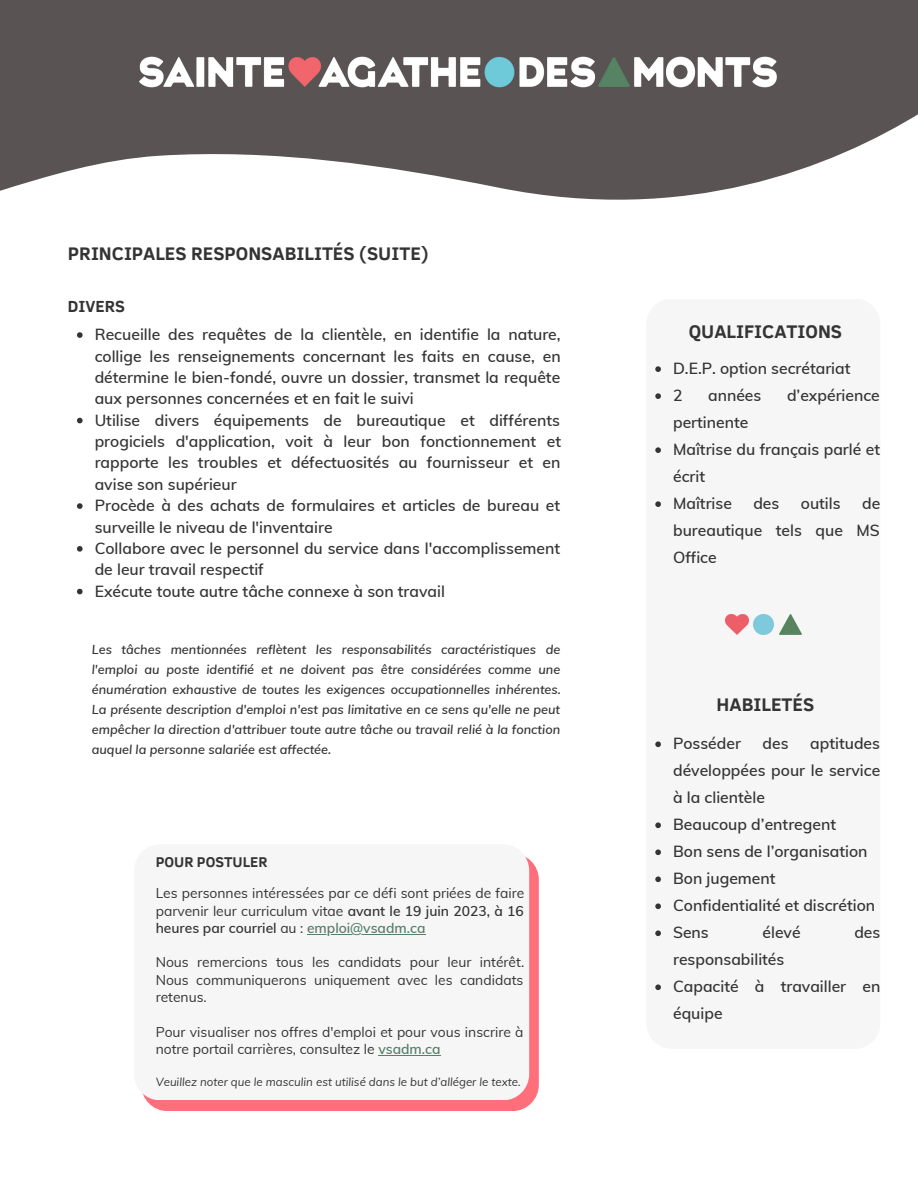
<style>
.page{position:relative;width:918px;height:1188px;background:#fff}
.page>*{position:absolute;margin:0;border:0;box-sizing:border-box;transform-origin:0 0}
.t1{font:700 18.75px "Clear Sans";color:#343434}
.t2{font:700 16.5px "Clear Sans";color:#343434}
.t3{font:600 15.75px/21.3px "Muli";color:#343434;text-align:justify}
.t4{font:700 14.55px "Clear Sans";color:#343434}
.t5{font:13.8px/17.2px "Muli";color:#343434;text-align:justify}
.t6{font:italic 600 12.75px/20.1px "Muli";color:#343434;text-align:justify}
.t7{font:italic 11.55px "Muli";color:#343434}
.s1{font-weight:600}
.s2{font-weight:600;color:#567e6a}
</style>
<div class="page">
<svg style="left:77px;top:332px;width:6px;height:6px"></svg>
<svg style="left:77px;top:418px;width:6px;height:5px"></svg>
<svg style="left:77px;top:503px;width:6px;height:6px"></svg>
<svg style="left:77px;top:546px;width:6px;height:6px"></svg>
<svg style="left:77px;top:589px;width:6px;height:5px"></svg>
<div style="left:646px;top:299px;width:234px;height:750px;background:#f6f6f6;border-radius:26px"></div>
<svg style="left:655px;top:741px;width:6px;height:6px"></svg>
<svg style="left:655px;top:822px;width:6px;height:6px"></svg>
<svg style="left:655px;top:849px;width:6px;height:6px"></svg>
<svg style="left:655px;top:876px;width:6px;height:6px"></svg>
<svg style="left:655px;top:903px;width:6px;height:6px"></svg>
<svg style="left:655px;top:930px;width:6px;height:6px"></svg>
<svg style="left:655px;top:984px;width:6px;height:6px"></svg>
<svg style="left:655px;top:366px;width:6px;height:6px"></svg>
<svg style="left:655px;top:393px;width:6px;height:6px"></svg>
<svg style="left:655px;top:447px;width:6px;height:6px"></svg>
<svg style="left:655px;top:501px;width:6px;height:6px"></svg>
<svg style="left:0;top:0;width:918px;height:200px;fill:#595353"></svg>
<img style="left:134px;top:51px;width:647px;height:42px">
<div style="left:141px;top:853px;width:398px;height:258px;background:#ff6f7b;border-radius:26px"></div>
<div style="left:134px;top:844px;width:395px;height:256px;background:#f6f6f6;border-radius:26px"></div>
<hr style="left:307px;top:934px;width:119px;height:1px;background:#567e6a">
<hr style="left:378px;top:1055px;width:63px;height:1px;background:#567e6a">
<img style="left:726px;top:614px;width:23px;height:20px">
<img style="left:753px;top:614px;width:21px;height:20px">
<img style="left:779px;top:614px;width:22px;height:20px">
<p class="t1" style="left:68px;top:240px;width:362px">PRINCIPALES RESPONSABILITÉS (SUITE)</p>
<p class="t2" style="left:68px;top:295px;width:59px">DIVERS</p>
<p class="t3" style="left:95px;top:324px;width:467px">Recueille des requêtes de la clientèle, en identifie la nature, collige les renseignements concernant les faits en cause, en détermine le bien-fondé, ouvre un dossier, transmet la requête aux personnes concernées et en fait le suivi</p>
<p class="t3" style="left:95px;top:409px;width:468px">Utilise divers équipements de bureautique et différents progiciels d'application, voit à leur bon fonctionnement et rapporte les troubles et défectuosités au fournisseur et en avise son supérieur</p>
<p class="t3" style="left:95px;top:495px;width:467px">Procède à des achats de formulaires et articles de bureau et surveille le niveau de l'inventaire</p>
<p class="t3" style="left:95px;top:537px;width:467px">Collabore avec le personnel du service dans l'accomplissement de leur travail respectif</p>
<p class="t3" style="left:95px;top:580px;width:352px">Exécute toute autre tâche connexe à son travail</p>
<p class="t6" style="left:92px;top:639px;width:471px">Les tâches mentionnées reflètent les responsabilités caractéristiques de l'emploi au poste identifié et ne doivent pas être considérées comme une énumération exhaustive de toutes les exigences occupationnelles inhérentes.<br>La présente description d'emploi n'est pas limitative en ce sens qu'elle ne peut empêcher la direction d'attribuer toute autre tâche ou travail relié à la fonction auquel la personne salariée est affectée.</p>
<p class="t4" style="left:156px;top:851px;width:113px">POUR POSTULER</p>
<p class="t5" style="left:156px;top:884px;width:370px">Les personnes intéressées par ce défi sont priées de faire parvenir leur curriculum vitae <span class="s1">avant le 19 juin 2023, à 16 heures par courriel</span> au : <span class="s2">emploi@vsadm.ca</span></p>
<p class="t5" style="left:156px;top:954px;width:370px">Nous remercions tous les candidats pour leur intérêt.<br>Nous communiquerons uniquement avec les candidats retenus.</p>
<p class="t5" style="left:156px;top:1023px;width:369px">Pour visualiser nos offres d'emploi et pour vous inscrire à notre portail carrières, consultez le <span class="s2">vsadm.ca</span></p>
<p class="t7" style="left:156px;top:1075px;width:367px">Veuillez noter que le masculin est utilisé dans le but d’alléger le texte.</p>
<p class="t1" style="left:689px;top:318px;width:155px">QUALIFICATIONS</p>
<p class="t3" style="left:673px;top:358px;width:179px">D.E.P. option secrétariat</p>
<p class="t3" style="left:673px;top:385px;width:11px">2</p>
<p class="t3" style="left:708px;top:385px;width:55px">années</p>
<p class="t3" style="left:787px;top:385px;width:94px">d’expérience</p>
<p class="t3" style="left:673px;top:412px;width:77px">pertinente</p>
<p class="t3" style="left:673px;top:436px;width:209px;line-height:27px">Maîtrise du français parlé et écrit</p>
<p class="t3" style="left:673px;top:493px;width:60px">Maîtrise</p>
<p class="t3" style="left:753px;top:493px;width:28px">des</p>
<p class="t3" style="left:801px;top:493px;width:41px">outils</p>
<p class="t3" style="left:673px;top:490px;width:209px;line-height:27px;text-indent:189px">de bureautique tels que MS Office</p>
<p class="t1" style="left:717px;top:690px;width:99px">HABILETÉS</p>
<p class="t3" style="left:673px;top:733px;width:69px">Posséder</p>
<p class="t3" style="left:763px;top:733px;width:28px">des</p>
<p class="t3" style="left:673px;top:730px;width:209px;line-height:27px;text-indent:137px">aptitudes développées pour le service à la clientèle</p>
<p class="t3" style="left:673px;top:814px;width:165px">Beaucoup d’entregent</p>
<p class="t3" style="left:673px;top:841px;width:196px">Bon sens de l’organisation</p>
<p class="t3" style="left:673px;top:868px;width:104px">Bon jugement</p>
<p class="t3" style="left:673px;top:895px;width:204px">Confidentialité et discrétion</p>
<p class="t3" style="left:673px;top:922px;width:37px">Sens</p>
<p class="t3" style="left:763px;top:922px;width:40px">élevé</p>
<p class="t3" style="left:854px;top:922px;width:28px">des</p>
<p class="t3" style="left:673px;top:949px;width:113px">responsabilités</p>
<p class="t3" style="left:673px;top:973px;width:209px;line-height:27px">Capacité à travailler en équipe</p>
</div>
